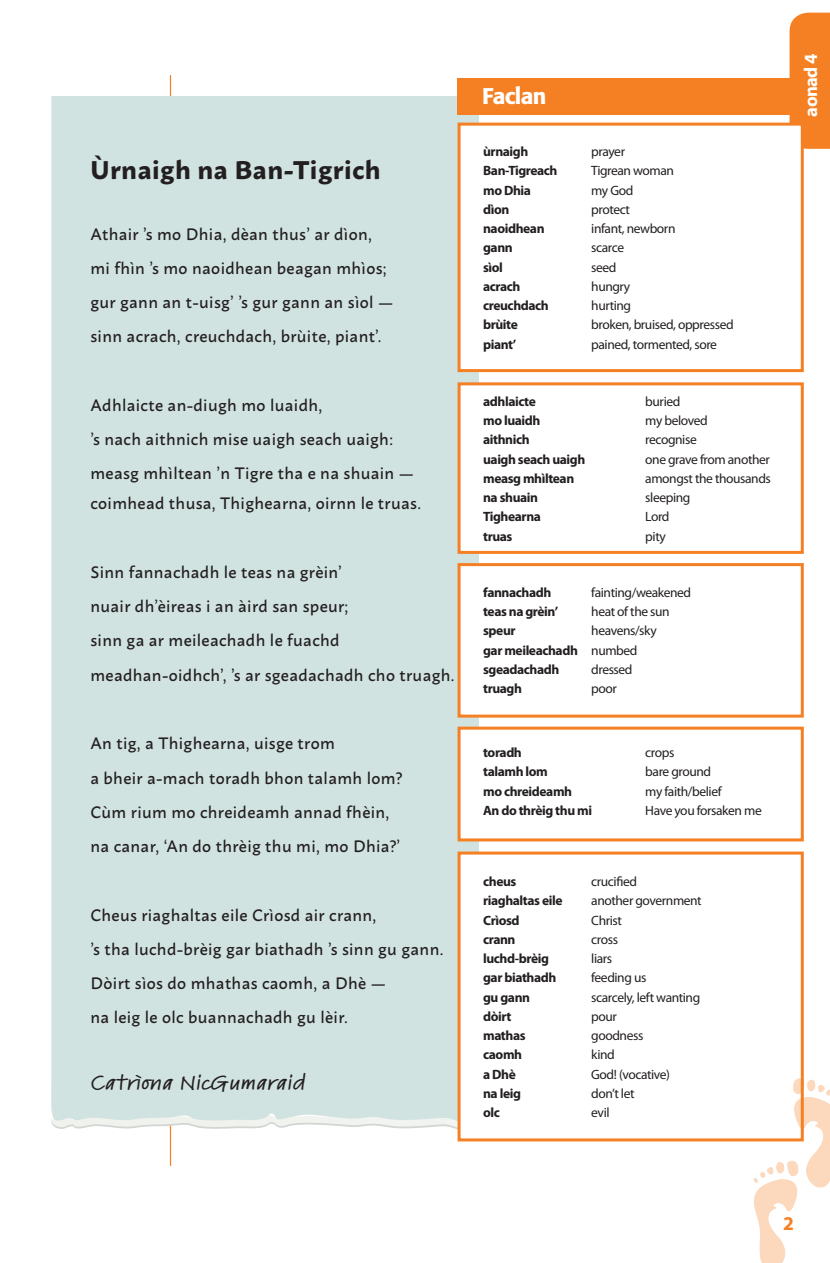
<style>
.page{position:relative;width:830px;height:1263px;background:#fff}
.page>*{position:absolute;margin:0;border:0;box-sizing:border-box;transform-origin:0 0}
.poem_text{font:700 25.5px "Macho";letter-spacing:.02em;color:#231f20}
.section_h2{font:500 22.5px "Formata";letter-spacing:-.03em;color:#fff}
.t1{font:600 expanded 19.5px "Kremlin Pro";letter-spacing:.02em;color:#231f20}
.module_hd_1{font:700 19.5px "Myriad Pro";color:#f58023}
.section_hd2{font:700 18.6px "Myriad Pro";letter-spacing:-.03em;color:#fff}
.poem_text-2{font:500 16.5px/30px "Macho";letter-spacing:.02em;color:#231f20}
.body_gen_table{font:13.5px "Myriad Pro";letter-spacing:-.03em;color:#231f20}
.body_gen_table-2{font:700 13.5px "Myriad Pro";letter-spacing:-.03em;color:#231f20}
.s1{font-weight:400}
</style>
<div class="page">
<div style="left:789px;top:13px;width:40px;height:136px;background:#f58023"></div>
<hr style="left:170px;top:75px;width:1px;height:1091px;background:#f58023">
<div style="left:51px;top:96px;width:427px;height:1019px;background:#d1e3e1"></div>
<svg style="left:51px;top:1115px;width:406px;height:16px"></svg>
<div style="left:457px;top:78px;width:346px;height:36px;background:#f58023"></div>
<div style="left:457px;top:123px;width:346px;height:249px;background:#fff;border:3px solid #f58023"></div>
<div style="left:457px;top:382px;width:346px;height:172px;background:#fff;border:3px solid #f58023"></div>
<div style="left:457px;top:563px;width:346px;height:155px;background:#fff;border:3px solid #f58023"></div>
<div style="left:457px;top:727px;width:346px;height:114px;background:#fff;border:3px solid #f58023"></div>
<div style="left:457px;top:851px;width:346px;height:290px;background:#fff;border:3px solid #f58023"></div>
<img style="left:754px;top:1161px;width:44px;height:102px">
<img style="left:791px;top:1078px;width:38px;height:110px">
<p class="poem_text" style="left:90px;top:147px;width:291px">Ùrnaigh na Ban-Tigrich</p>
<p class="poem_text-2" style="left:90px;top:217px;width:283px">Athair ’s mo Dhia, dèan thus’ ar dìon,</p>
<p class="poem_text-2" style="left:90px;top:251px;width:298px">mi fhìn ’s mo naoidhean beagan mhìos;</p>
<p class="poem_text-2" style="left:90px;top:286px;width:304px">gur gann an t-uisg’ ’s gur gann an sìol —</p>
<p class="poem_text-2" style="left:90px;top:320px;width:292px">sinn acrach, creuchdach, brùite, piant’.</p>
<p class="poem_text-2" style="left:90px;top:388px;width:233px">Adhlaicte an-diugh mo luaidh,</p>
<p class="poem_text-2" style="left:90px;top:423px;width:304px">’s nach aithnich mise uaigh seach uaigh:</p>
<p class="poem_text-2" style="left:90px;top:457px;width:332px">measg mhìltean ’n Tigre tha e na shuain — coimhead thusa, Thighearna, oirnn le truas.</p>
<p class="poem_text-2" style="left:90px;top:555px;width:253px">Sinn fannachadh le teas na grèin’</p>
<p class="poem_text-2" style="left:90px;top:590px;width:259px">nuair dh’èireas i an àird san speur;</p>
<p class="poem_text-2" style="left:90px;top:624px;width:250px">sinn ga ar meileachadh le fuachd</p>
<p class="poem_text-2" style="left:90px;top:658px;width:365px">meadhan-oidhch’, ’s ar sgeadachadh cho truagh.</p>
<p class="poem_text-2" style="left:90px;top:727px;width:246px">An tig, a Thighearna, uisge trom</p>
<p class="poem_text-2" style="left:90px;top:761px;width:313px">a bheir a-mach toradh bhon talamh lom?</p>
<p class="poem_text-2" style="left:90px;top:795px;width:300px">Cùm rium mo chreideamh annad fhèin,</p>
<p class="poem_text-2" style="left:90px;top:829px;width:311px">na canar, ‘An do thrèig thu mi, mo Dhia?’</p>
<p class="poem_text-2" style="left:90px;top:898px;width:287px">Cheus riaghaltas eile Crìosd air crann,</p>
<p class="poem_text-2" style="left:90px;top:932px;width:354px">’s tha luchd-brèig gar biathadh ’s sinn gu gann.</p>
<p class="poem_text-2" style="left:90px;top:966px;width:297px">Dòirt sìos do mhathas caomh, a Dhè —</p>
<p class="poem_text-2" style="left:90px;top:1001px;width:259px">na leig le olc buannachadh gu lèir.</p>
<p class="t1" style="left:90px;top:1068px;width:217px">Catrìona NicGumaraid</p>
<p class="section_h2" style="left:482px;top:82px;width:66px">Faclan</p>
<p class="body_gen_table-2" style="left:483px;top:143px;width:47px">ùrnaigh</p>
<p class="body_gen_table" style="left:591px;top:143px;width:35px">prayer</p>
<p class="body_gen_table-2" style="left:483px;top:162px;width:76px">Ban-Tigreach</p>
<p class="body_gen_table" style="left:591px;top:162px;width:84px">Tigrean woman</p>
<p class="body_gen_table-2" style="left:483px;top:181px;width:49px">mo Dhia</p>
<p class="body_gen_table" style="left:591px;top:182px;width:44px">my God</p>
<p class="body_gen_table-2" style="left:483px;top:200px;width:28px">dìon</p>
<p class="body_gen_table" style="left:591px;top:201px;width:40px">protect</p>
<p class="body_gen_table-2" style="left:483px;top:220px;width:63px">naoidhean</p>
<p class="body_gen_table" style="left:591px;top:220px;width:86px">infant, newborn</p>
<p class="body_gen_table-2" style="left:483px;top:239px;width:31px">gann</p>
<p class="body_gen_table" style="left:591px;top:239px;width:34px">scarce</p>
<p class="body_gen_table-2" style="left:483px;top:258px;width:21px">sìol</p>
<p class="body_gen_table" style="left:591px;top:259px;width:27px">seed</p>
<p class="body_gen_table-2" style="left:483px;top:277px;width:39px">acrach</p>
<p class="body_gen_table" style="left:591px;top:278px;width:40px">hungry</p>
<p class="body_gen_table-2" style="left:483px;top:297px;width:67px">creuchdach</p>
<p class="body_gen_table" style="left:591px;top:297px;width:41px">hurting</p>
<p class="body_gen_table-2" style="left:483px;top:316px;width:36px">brùite</p>
<p class="body_gen_table" style="left:591px;top:316px;width:144px">broken, bruised, oppressed</p>
<p class="body_gen_table-2" style="left:483px;top:335px;width:35px">piant’</p>
<p class="body_gen_table" style="left:591px;top:336px;width:127px">pained, tormented, sore</p>
<p class="body_gen_table-2" style="left:483px;top:392px;width:54px">adhlaicte</p>
<p class="body_gen_table" style="left:645px;top:393px;width:37px">buried</p>
<p class="body_gen_table-2" style="left:483px;top:412px;width:59px">mo luaidh</p>
<p class="body_gen_table" style="left:645px;top:412px;width:64px">my beloved</p>
<p class="body_gen_table-2" style="left:483px;top:431px;width:48px">aithnich</p>
<p class="body_gen_table" style="left:645px;top:431px;width:53px">recognise</p>
<p class="body_gen_table-2" style="left:483px;top:450px;width:104px">uaigh seach uaigh</p>
<p class="body_gen_table" style="left:645px;top:451px;width:126px">one grave from another</p>
<p class="body_gen_table-2" style="left:483px;top:469px;width:93px">measg mhìltean</p>
<p class="body_gen_table" style="left:645px;top:470px;width:127px">amongst the thousands</p>
<p class="body_gen_table-2" style="left:483px;top:489px;width:56px">na shuain</p>
<p class="body_gen_table" style="left:645px;top:489px;width:47px">sleeping</p>
<p class="body_gen_table-2" style="left:483px;top:508px;width:59px">Tighearna</p>
<p class="body_gen_table" style="left:645px;top:508px;width:26px">Lord</p>
<p class="body_gen_table-2" style="left:483px;top:527px;width:31px">truas</p>
<p class="body_gen_table" style="left:645px;top:528px;width:22px">pity</p>
<p class="body_gen_table-2" style="left:483px;top:583px;width:70px">fannachadh</p>
<p class="body_gen_table" style="left:591px;top:584px;width:101px">fainting/weakened</p>
<p class="body_gen_table-2" style="left:483px;top:603px;width:77px">teas na grèin’</p>
<p class="body_gen_table" style="left:591px;top:603px;width:80px">heat of the sun</p>
<p class="body_gen_table-2" style="left:483px;top:622px;width:34px">speur</p>
<p class="body_gen_table" style="left:591px;top:622px;width:67px">heavens/sky</p>
<p class="body_gen_table-2" style="left:483px;top:641px;width:156px">gar meileachadh <span class="s1">numbed</span></p>
<p class="body_gen_table-2" style="left:483px;top:660px;width:78px">sgeadachadh</p>
<p class="body_gen_table" style="left:591px;top:661px;width:43px">dressed</p>
<p class="body_gen_table-2" style="left:483px;top:680px;width:40px">truagh</p>
<p class="body_gen_table" style="left:591px;top:680px;width:27px">poor</p>
<p class="body_gen_table-2" style="left:483px;top:744px;width:40px">toradh</p>
<p class="body_gen_table" style="left:645px;top:744px;width:31px">crops</p>
<p class="body_gen_table-2" style="left:483px;top:763px;width:66px">talamh lom</p>
<p class="body_gen_table" style="left:645px;top:763px;width:67px">bare ground</p>
<p class="body_gen_table-2" style="left:483px;top:782px;width:90px">mo chreideamh</p>
<p class="body_gen_table" style="left:645px;top:783px;width:78px">my faith/belief</p>
<p class="body_gen_table-2" style="left:483px;top:801px;width:110px">An do thrèig thu mi</p>
<p class="body_gen_table" style="left:645px;top:802px;width:118px">Have you forsaken me</p>
<p class="body_gen_table-2" style="left:483px;top:873px;width:35px">cheus</p>
<p class="body_gen_table" style="left:591px;top:873px;width:47px">crucified</p>
<p class="body_gen_table-2" style="left:483px;top:892px;width:81px">riaghaltas eile</p>
<p class="body_gen_table" style="left:591px;top:892px;width:112px">another government</p>
<p class="body_gen_table-2" style="left:483px;top:911px;width:38px">Crìosd</p>
<p class="body_gen_table" style="left:591px;top:912px;width:32px">Christ</p>
<p class="body_gen_table-2" style="left:483px;top:930px;width:34px">crann</p>
<p class="body_gen_table" style="left:591px;top:931px;width:28px">cross</p>
<p class="body_gen_table-2" style="left:483px;top:950px;width:67px">luchd-brèig</p>
<p class="body_gen_table" style="left:591px;top:950px;width:22px">liars</p>
<p class="body_gen_table-2" style="left:483px;top:969px;width:75px">gar biathadh</p>
<p class="body_gen_table" style="left:591px;top:969px;width:57px">feeding us</p>
<p class="body_gen_table-2" style="left:483px;top:988px;width:48px">gu gann</p>
<p class="body_gen_table" style="left:591px;top:989px;width:110px">scarcely, left wanting</p>
<p class="body_gen_table-2" style="left:483px;top:1007px;width:30px">dòirt</p>
<p class="body_gen_table" style="left:591px;top:1008px;width:27px">pour</p>
<p class="body_gen_table-2" style="left:483px;top:1027px;width:44px">mathas</p>
<p class="body_gen_table" style="left:591px;top:1027px;width:54px">goodness</p>
<p class="body_gen_table-2" style="left:483px;top:1046px;width:40px">caomh</p>
<p class="body_gen_table" style="left:591px;top:1046px;width:25px">kind</p>
<p class="body_gen_table-2" style="left:483px;top:1065px;width:34px">a Dhè</p>
<p class="body_gen_table" style="left:591px;top:1066px;width:80px">God! (vocative)</p>
<p class="body_gen_table-2" style="left:483px;top:1084px;width:39px">na leig</p>
<p class="body_gen_table" style="left:591px;top:1085px;width:45px">don’t let</p>
<p class="body_gen_table-2" style="left:483px;top:1104px;width:18px">olc</p>
<p class="body_gen_table" style="left:591px;top:1104px;width:20px">evil</p>
<p class="section_hd2" style="left:798px;top:117px;width:65px;rotate:-90deg">aonad 4</p>
<p class="module_hd_1" style="left:782px;top:1211px;width:12px">2</p>
</div>
